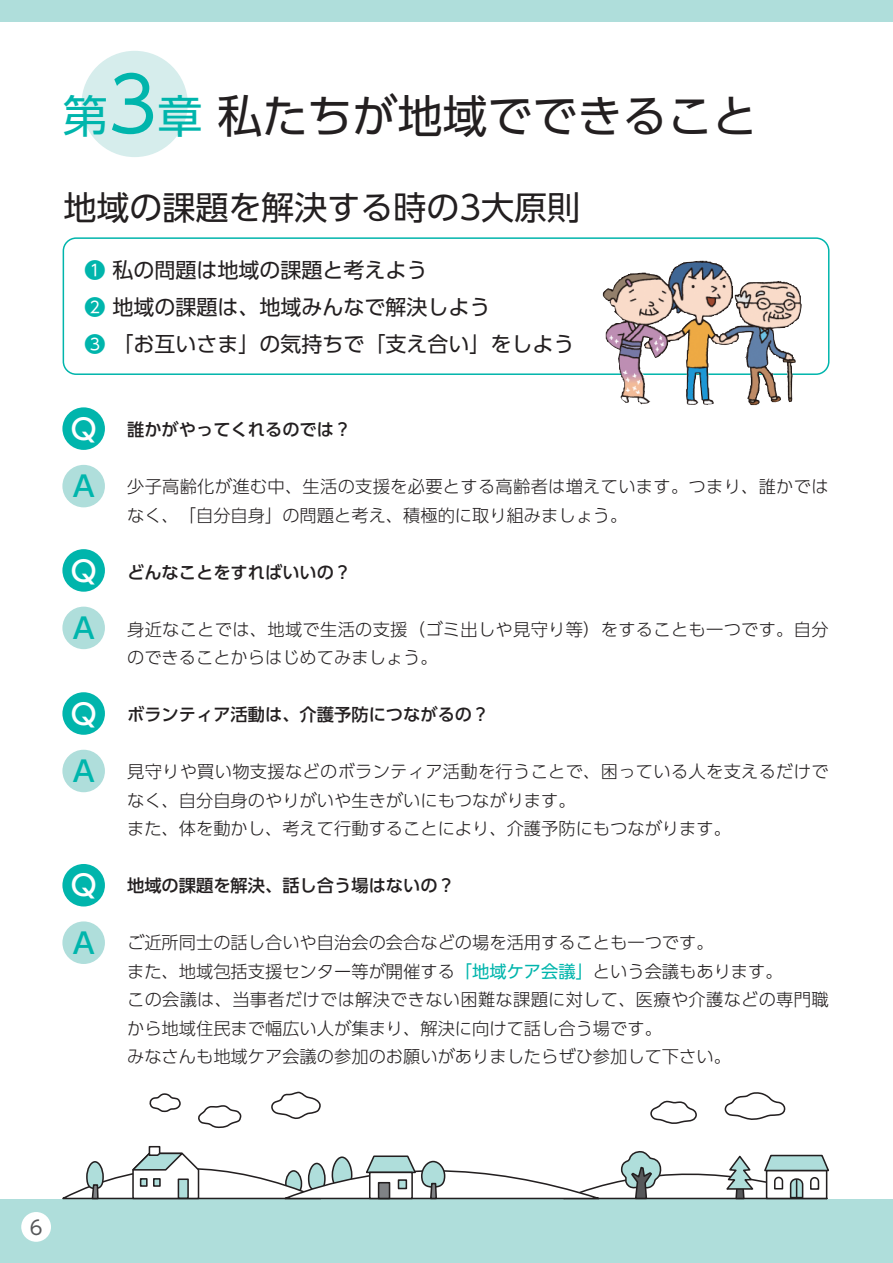
<style>
.page{position:relative;width:893px;height:1263px;background:#fff}
.page>*{position:absolute;margin:0;border:0;box-sizing:border-box;transform-origin:0 0}
.t1{font:45px "UD Shin Go Pro";color:#231f20}
.t2{font:33px "UD Shin Go Pro";color:#231f20}
.t3{font:500 28.5px "UD Shin Go Pro";color:#fff}
.t4{font:500 28.5px "UD Shin Go Pro";color:#00b5ac}
.t5{font:21px/36.8px "UD Shin Go Pro";color:#231f20}
.t6{font:19.5px "UD Shin Go Pro";color:#57585a}
.t7{font:300 17.25px/28.5px "UD Shin Go Pro";color:#231f20}
.t8{font:500 17.25px "UD Shin Go Pro";color:#231f20}
.s1{color:#00b5ac}
.s2{font-size:75px;color:#00b5ac}
.s3{font-weight:400;color:#00b5ac}
</style>
<div class="page">
<div style="left:0;top:1199px;width:893px;height:64px;background:#afdedb"></div>
<div style="left:0;top:0;width:893px;height:21px;background:#afdedb"></div>
<svg style="left:724px;top:1092px;width:62px;height:28px"></svg>
<svg style="left:198px;top:1105px;width:44px;height:24px"></svg>
<svg style="left:271px;top:1091px;width:50px;height:28px"></svg>
<svg style="left:149px;top:1093px;width:31px;height:20px"></svg>
<svg style="left:650px;top:1100px;width:47px;height:24px"></svg>
<svg style="left:62px;top:1145px;width:767px;height:55px"></svg>
<div style="left:21px;top:1212px;width:30px;height:30px;background:#fff;border-radius:50%"></div>
<div style="left:81px;top:51px;width:107px;height:106px;background:#d6edec;border-radius:50%"></div>
<div style="left:63px;top:237px;width:766px;height:138px;border:2px solid #00b5ac;border-radius:13px"></div>
<img style="left:601px;top:261px;width:117px;height:144px">
<div style="left:62px;top:407px;width:43px;height:43px;background:#00b5ac;border-radius:50%"></div>
<div style="left:62px;top:465px;width:43px;height:42px;background:#afdedb;border-radius:50%"></div>
<div style="left:62px;top:549px;width:43px;height:43px;background:#00b5ac;border-radius:50%"></div>
<div style="left:62px;top:607px;width:43px;height:42px;background:#afdedb;border-radius:50%"></div>
<div style="left:62px;top:692px;width:43px;height:43px;background:#00b5ac;border-radius:50%"></div>
<div style="left:62px;top:750px;width:43px;height:42px;background:#afdedb;border-radius:50%"></div>
<div style="left:62px;top:864px;width:43px;height:42px;background:#00b5ac;border-radius:50%"></div>
<div style="left:62px;top:921px;width:43px;height:43px;background:#afdedb;border-radius:50%"></div>
<h1 class="t1" style="left:63px;top:79px;width:696px"><span class="s1">第</span><span class="s2">3</span><span class="s1">章</span> 私たちが地域でできること</h1>
<h2 class="t2" style="left:63px;top:181px;width:518px">地域の課題を解決する時の3大原則</h2>
<p class="t5" style="left:85px;top:251px;width:491px"><span class="s1">❶</span> 私の問題は地域の課題と考えよう<br><span class="s1">❷</span> 地域の課題は、地域みんなで解決しよう<br><span class="s1">❸</span> 「お互いさま」の気持ちで「支え合い」をしよう</p>
<h3 class="t3" style="left:71px;top:406px;width:27px">Q</h3>
<h3 class="t4" style="left:73px;top:463px;width:23px">A</h3>
<h3 class="t3" style="left:71px;top:548px;width:27px">Q</h3>
<h3 class="t4" style="left:73px;top:605px;width:23px">A</h3>
<h3 class="t3" style="left:71px;top:691px;width:27px">Q</h3>
<h3 class="t4" style="left:73px;top:748px;width:23px">A</h3>
<h3 class="t3" style="left:71px;top:862px;width:27px">Q</h3>
<h3 class="t4" style="left:73px;top:920px;width:23px">A</h3>
<p class="t8" style="left:127px;top:416px;width:226px">誰かがやってくれるのでは？</p>
<p class="t7" style="left:127px;top:472px;width:703px">少子高齢化が進む中、生活の支援を必要とする高齢者は増えています。つまり、誰かではなく、「自分自身」の問題と考え、積極的に取り組みましょう。</p>
<p class="t8" style="left:127px;top:558px;width:226px">どんなことをすればいいの？</p>
<p class="t7" style="left:127px;top:614px;width:703px">身近なことでは、地域で生活の支援（ゴミ出しや見守り等）をすることも一つです。自分のできることからはじめてみましょう。</p>
<p class="t8" style="left:127px;top:701px;width:364px">ボランティア活動は、介護予防につながるの？</p>
<p class="t7" style="left:127px;top:757px;width:703px">見守りや買い物支援などのボランティア活動を行うことで、困っている人を支えるだけでなく、自分自身のやりがいや生きがいにもつながります。<br>また、体を動かし、考えて行動することにより、介護予防にもつながります。</p>
<p class="t8" style="left:127px;top:872px;width:329px">地域の課題を解決、話し合う場はないの？</p>
<p class="t7" style="left:127px;top:928px;width:703px">ご近所同士の話し合いや自治会の会合などの場を活用することも一つです。<br>また、地域包括支援センター等が開催する<span class="s3">「地域ケア会議」</span>という会議もあります。<br>この会議は、当事者だけでは解決できない困難な課題に対して、医療や介護などの専門職から地域住民まで幅広い人が集まり、解決に向けて話し合う場です。<br>みなさんも地域ケア会議の参加のお願いがありましたらぜひ参加して下さい。</p>
<p class="t6" style="left:30px;top:1212px;width:14px">6</p>
</div>
